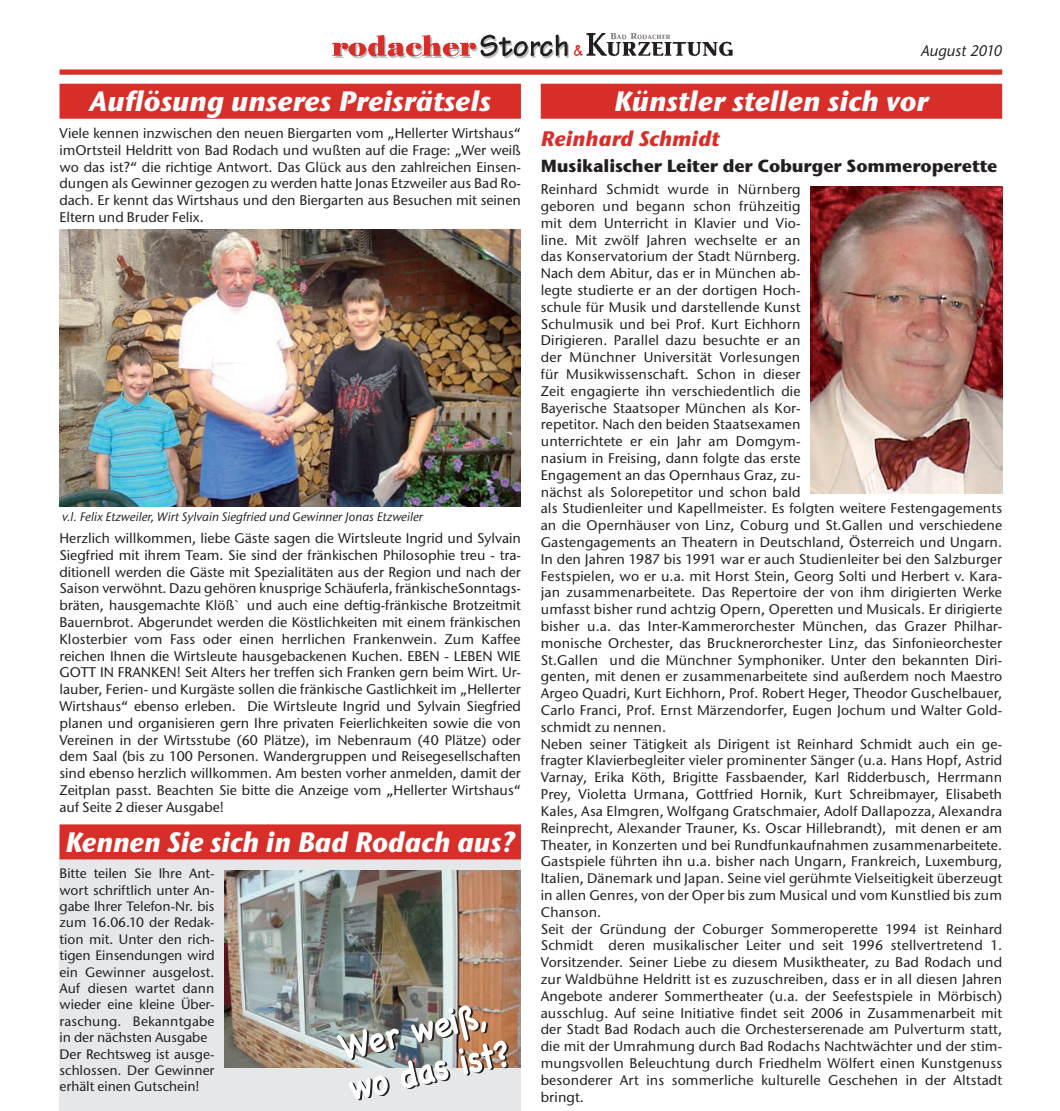
<style>
.page{position:relative;width:1060px;height:1111px;background:#fff}
.page>*{position:absolute;margin:0;border:0;box-sizing:border-box;transform-origin:0 0}
.t1{font:italic 700 28px "Stone Sans ITC";color:#fff}
.t2{font:italic 700 28px "Stone Sans ITC";color:#fff;scale:.96 1}
.t3{font:italic 700 21px "Stone Sans ITC";color:#d82e29}
.t4{font:700 17.5px "Stone Sans ITC";letter-spacing:-.01em;color:#231f20}
.t5{font:italic 15.75px "Stone SB";color:#231f20}
.t6{font:500 14px/16.8px "Stone Sans ITC";letter-spacing:.01em;color:#231f20;text-align:justify}
.t7{font:500 13.65px/16.4px "Stone Sans ITC";color:#231f20}
.t8{font:italic 500 12.25px "Stone Sans ITC";color:#231f20}
</style>
<div class="page">
<div style="left:60px;top:69px;width:942px;height:6px;background:#d82e29"></div>
<img style="left:332px;top:33px;width:401px;height:26px">
<div style="left:60px;top:84px;width:461px;height:35px;background:#d82e29"></div>
<img style="left:60px;top:230px;width:461px;height:276px">
<div style="left:541px;top:84px;width:461px;height:35px;background:#d82e29"></div>
<div style="left:60px;top:830px;width:461px;height:281px;background:#e6e7e9"></div>
<div style="left:60px;top:824px;width:461px;height:35px;background:#d82e29"></div>
<img style="left:224px;top:870px;width:297px;height:198px">
<img style="left:337px;top:1005px;width:171px;height:95px">
<img style="left:810px;top:186px;width:192px;height:307px">
<h1 class="t1" style="left:89px;top:84px;width:403px">Auflösung unseres Preisrätsels</h1>
<p class="t6" style="left:60px;top:125px;width:463px">Viele kennen inzwischen den neuen Biergarten vom „Hellerter Wirtshaus“ imOrtsteil Heldritt von Bad Rodach und wußten auf die Frage: „Wer weiß wo das ist?“ die richtige Antwort. Das Glück aus den zahlreichen Einsen&shy;dungen als Gewinner gezogen zu werden hatte Jonas Etzweiler aus Bad Ro&shy;dach. Er kennt das Wirtshaus und den Biergarten aus Besuchen mit seinen Eltern und Bruder Felix.</p>
<p class="t8" style="left:62px;top:509px;width:362px">v.l. Felix Etzweiler, Wirt Sylvain Siegfried und Gewinner Jonas Etzweiler</p>
<p class="t6" style="left:60px;top:529px;width:463px">Herzlich willkommen, liebe Gäste sagen die Wirtsleute Ingrid und Sylvain Siegfried mit ihrem Team. Sie sind der fränkischen Philosophie treu - tra&shy;ditionell werden die Gäste mit Spezialitäten aus der Region und nach der Saison verwöhnt. Dazu gehören knusprige Schäuferla, fränkischeSonntags&shy;bräten, hausgemachte Klöß` und auch eine deftig-fränkische Brotzeitmit Bauernbrot. Abgerundet werden die Köstlichkeiten mit einem fränkischen Klosterbier vom Fass oder einen herrlichen Frankenwein. Zum Kaffee reichen Ihnen die Wirtsleute hausgebackenen Kuchen. EBEN - LEBEN WIE GOTT IN FRANKEN! Seit Alters her treffen sich Franken gern beim Wirt. Ur&shy;lauber, Ferien- und Kurgäste sollen die fränkische Gastlichkeit im „Hellerter Wirtshaus“ ebenso erleben. Die Wirtsleute Ingrid und Sylvain Siegfried planen und organisieren gern Ihre privaten Feierlichkeiten sowie die von Vereinen in der Wirtsstube (60 Plätze), im Nebenraum (40 Plätze) oder dem Saal (bis zu 100 Personen. Wandergruppen und Reisegesellschaften sind ebenso herzlich willkommen. Am besten vorher anmelden, damit der Zeitplan passt. Beachten Sie bitte die Anzeige vom „Hellerter Wirtshaus“ auf Seite 2 dieser Ausgabe!</p>
<h1 class="t2" style="left:65px;top:825px;width:470px">Kennen Sie sich in Bad Rodach aus?</h1>
<p class="t7" style="left:60px;top:865px;width:156px">Bitte teilen Sie Ihre Ant&shy;wort schriftlich unter An&shy;gabe Ihrer Telefon-Nr. bis zum 16.06.10 der Redak&shy;tion mit. Unter den rich&shy;tigen Einsendungen wird ein Gewinner ausgelost.<br>Auf diesen wartet dann wieder eine kleine Über&shy;raschung. Bekanntgabe in der nächsten Ausgabe<br>Der Rechtsweg ist ausge&shy;schlossen. Der Gewinner erhält einen Gutschein!</p>
<p class="t5" style="left:921px;top:42px;width:83px">August 2010</p>
<h1 class="t1" style="left:614px;top:84px;width:316px">Künstler stellen sich vor</h1>
<h2 class="t3" style="left:541px;top:126px;width:180px">Reinhard Schmidt</h2>
<p class="t4" style="left:541px;top:155px;width:458px">Musikalischer Leiter der Coburger Sommeroperette</p>
<p class="t6" style="left:541px;top:181px;width:463px;text-align:left">Reinhard Schmidt wurde in Nürnberg<br>geboren und begann schon frühzeitig<br>mit dem Unterricht in Klavier und Vio-<br>line. Mit zwölf Jahren wechselte er an<br>das Konservatorium der Stadt Nürnberg.<br>Nach dem Abitur, das er in München ab-<br>legte studierte er an der dortigen Hoch-<br>schule für Musik und darstellende Kunst<br>Schulmusik und bei Prof. Kurt Eichhorn<br>Dirigieren. Parallel dazu besuchte er an<br>der Münchner Universität Vorlesungen<br>für Musikwissenschaft. Schon in dieser<br>Zeit engagierte ihn verschiedentlich die<br>Bayerische Staatsoper München als Kor-<br>repetitor. Nach den beiden Staatsexamen<br>unterrichtete er ein Jahr am Domgym-<br>nasium in Freising, dann folgte das erste<br>Engagement an das Opernhaus Graz, zu-<br>nächst als Solorepetitor und schon bald<br>als Studienleiter und Kapellmeister. Es folgten weitere Festengagements an die Opernhäuser von Linz, Coburg und St.Gallen und verschiedene Gastengagements an Theatern in Deutschland, Österreich und Ungarn.<br>In den Jahren 1987 bis 1991 war er auch Studienleiter bei den Salzburger Festspielen, wo er u.a. mit Horst Stein, Georg Solti und Herbert v. Kara&shy;jan zusammenarbeitete. Das Repertoire der von ihm dirigierten Werke umfasst bisher rund achtzig Opern, Operetten und Musicals. Er dirigierte bisher u.a. das Inter-Kammerorchester München, das Grazer Philhar&shy;monische Orchester, das Brucknerorchester Linz, das Sinfonieorchester St.Gallen und die Münchner Symphoniker. Unter den bekannten Diri&shy;genten, mit denen er zusammenarbeitete sind außerdem noch Maestro Argeo Quadri, Kurt Eichhorn, Prof. Robert Heger, Theodor Guschelbauer, Carlo Franci, Prof. Ernst Märzendorfer, Eugen Jochum und Walter Gold&shy;schmidt zu nennen.<br>Neben seiner Tätigkeit als Dirigent ist Reinhard Schmidt auch ein ge&shy;fragter Klavierbegleiter vieler prominenter Sänger (u.a. Hans Hopf, Astrid Varnay, Erika Köth, Brigitte Fassbaender, Karl Ridderbusch, Herrmann Prey, Violetta Urmana, Gottfried Hornik, Kurt Schreibmayer, Elisabeth Kales, Asa Elmgren, Wolfgang Gratschmaier, Adolf Dallapozza, Alexandra Reinprecht, Alexander Trauner, Ks. Oscar Hillebrandt), mit denen er am Theater, in Konzerten und bei Rundfunkaufnahmen zusammenarbeitete.<br>Gastspiele führten ihn u.a. bisher nach Ungarn, Frankreich, Luxemburg, Italien, Dänemark und Japan. Seine viel gerühmte Vielseitigkeit überzeugt in allen Genres, von der Oper bis zum Musical und vom Kunstlied bis zum Chanson.<br>Seit der Gründung der Coburger Sommeroperette 1994 ist Reinhard Schmidt deren musikalischer Leiter und seit 1996 stellvertretend 1.<br>Vorsitzender. Seiner Liebe zu diesem Musiktheater, zu Bad Rodach und zur Waldbühne Heldritt ist es zuzuschreiben, dass er in all diesen Jahren Angebote anderer Sommertheater (u.a. der Seefestspiele in Mörbisch) ausschlug. Auf seine Initiative findet seit 2006 in Zusammenarbeit mit der Stadt Bad Rodach auch die Orchesterserenade am Pulverturm statt, die mit der Umrahmung durch Bad Rodachs Nachtwächter und der stim&shy;mungsvollen Beleuchtung durch Friedhelm Wölfert einen Kunstgenuss besonderer Art ins sommerliche kulturelle Geschehen in der Altstadt bringt.</p>
</div>
